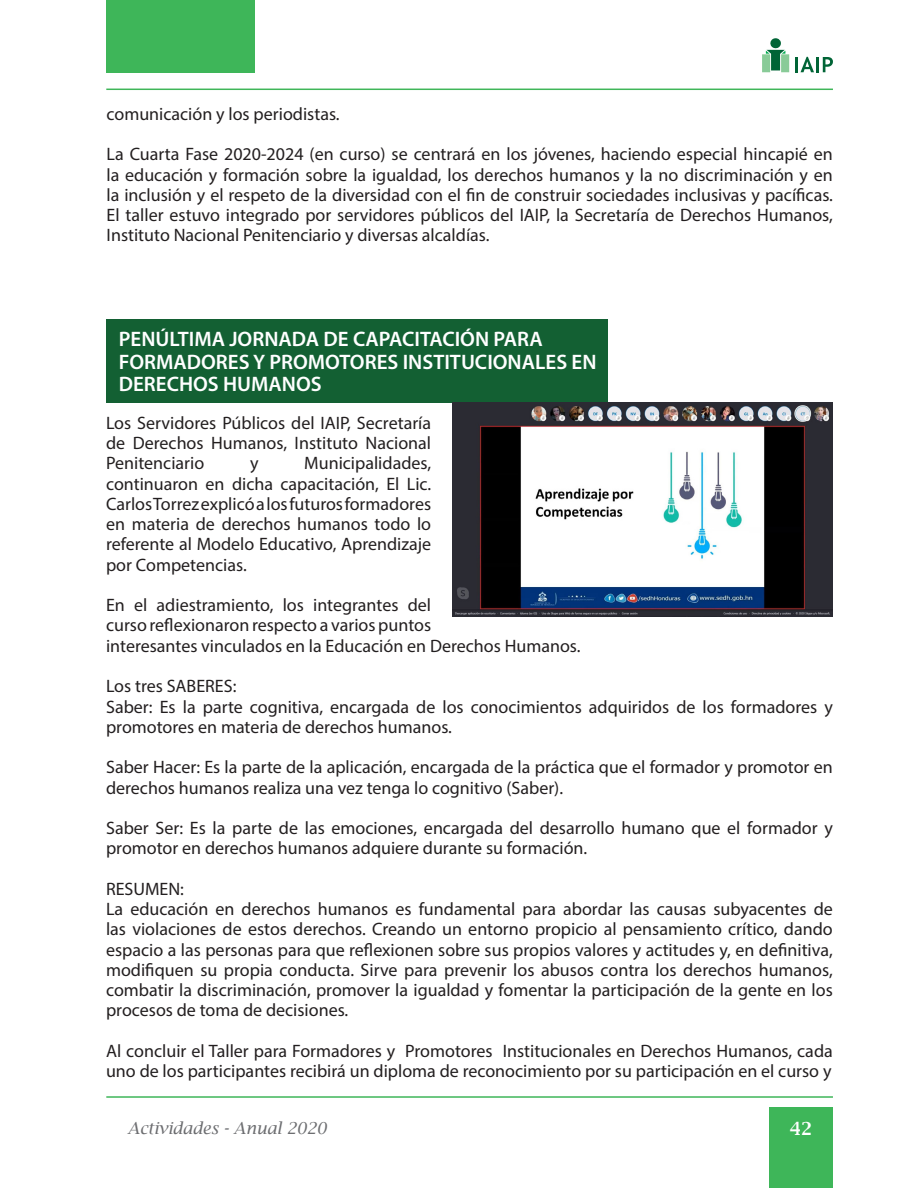
<style>
.page{position:relative;width:918px;height:1188px;background:#fff}
.page>*{position:absolute;margin:0;border:0;box-sizing:border-box;transform-origin:0 0}
.t1{font:600 21px/22.5px "Myriad Pro";color:#fff}
.t2{font:18px/20.2px "Myriad Pro";color:#231f20}
.t3{font:600 18px "Lucida Bright";color:#fff}
.t4{font:italic 16.5px "Lucida Bright";color:#6c6d70}
</style>
<div class="page">
<div style="left:769px;top:1107px;width:64px;height:81px;background:#3eb659"></div>
<div style="left:106px;top:0;width:149px;height:72px;background:#3eb659"></div>
<hr style="left:106px;top:89px;width:727px;height:1px;background:#3fb659">
<hr style="left:106px;top:1096px;width:727px;height:2px;background:#3fb659">
<svg style="left:823px;top:57px;width:10px;height:15px"></svg>
<svg style="left:796px;top:57px;width:18px;height:15px"></svg>
<hr style="left:816px;top:57px;width:3px;height:15px;background:#006436">
<svg style="left:762px;top:38px;width:27px;height:34px"></svg>
<div style="left:106px;top:319px;width:502px;height:84px;background:#136033"></div>
<img style="left:452px;top:403px;width:381px;height:214px">
<p class="t2" style="left:107px;top:103px;width:235px">comunicación y los periodistas.</p>
<p class="t2" style="left:107px;top:144px;width:728px;text-align:justify">La Cuarta Fase 2020-2024 (en curso) se centrará en los jóvenes, haciendo especial hincapié en la educación y formación sobre la igualdad, los derechos humanos y la no discriminación y en la inclusión y el respeto de la diversidad con el fin de construir sociedades inclusivas y pacíficas.<br>El taller estuvo integrado por servidores públicos del IAIP, la Secretaría de Derechos Humanos, Instituto Nacional Penitenciario y diversas alcaldías.</p>
<p class="t1" style="left:119px;top:328px;width:479px">PENÚLTIMA JORNADA DE CAPACITACIÓN PARA<br>FORMADORES Y PROMOTORES INSTITUCIONALES EN<br>DERECHOS HUMANOS</p>
<p class="t2" style="left:106px;top:412px;width:327px;text-align:justify">Los Servidores Públicos del IAIP, Secretaría de Derechos Humanos, Instituto Nacional Penitenciario</p>
<p class="t2" style="left:106px;top:453px;width:327px;text-align:justify;text-indent:198px">Municipalidades, continuaron en dicha capacitación, El Lic.<br>Carlos Torrez explicó a los futuros formadores en materia de derechos humanos todo lo referente al Modelo Educativo, Aprendizaje por Competencias.</p>
<p class="t2" style="left:106px;top:595px;width:327px">En el adiestramiento, los integrantes del curso reflexionaron respecto a varios puntos</p>
<p class="t2" style="left:106px;top:635px;width:476px">interesantes vinculados en la Educación en Derechos Humanos.</p>
<p class="t2" style="left:106px;top:676px;width:132px">Los tres SABERES:</p>
<p class="t2" style="left:106px;top:696px;width:728px">Saber: Es la parte cognitiva, encargada de los conocimientos adquiridos de los formadores y promotores en materia de derechos humanos.</p>
<p class="t2" style="left:106px;top:757px;width:728px">Saber Hacer: Es la parte de la aplicación, encargada de la práctica que el formador y promotor en derechos humanos realiza una vez tenga lo cognitivo (Saber).</p>
<p class="t2" style="left:106px;top:818px;width:728px">Saber Ser: Es la parte de las emociones, encargada del desarrollo humano que el formador y promotor en derechos humanos adquiere durante su formación.</p>
<p class="t2" style="left:106px;top:878px;width:79px">RESUMEN:</p>
<p class="t2" style="left:106px;top:899px;width:728px;text-align:justify">La educación en derechos humanos es fundamental para abordar las causas subyacentes de las violaciones de estos derechos. Creando un entorno propicio al pensamiento crítico, dando espacio a las personas para que reflexionen sobre sus propios valores y actitudes y, en definitiva, modifiquen su propia conducta. Sirve para prevenir los abusos contra los derechos humanos, combatir la discriminación, promover la igualdad y fomentar la participación de la gente en los procesos de toma de decisiones.</p>
<p class="t2" style="left:106px;top:1040px;width:728px">Al concluir el Taller para Formadores y Promotores Institucionales en Derechos Humanos, cada uno de los participantes recibirá un diploma de reconocimiento por su participación en el curso y</p>
<p class="t2" style="left:250px;top:453px;width:10px">y</p>
<p class="t4" style="left:128px;top:1118px;width:201px">Actividades - Anual 2020</p>
<p class="t3" style="left:790px;top:1119px;width:24px">42</p>
</div>
